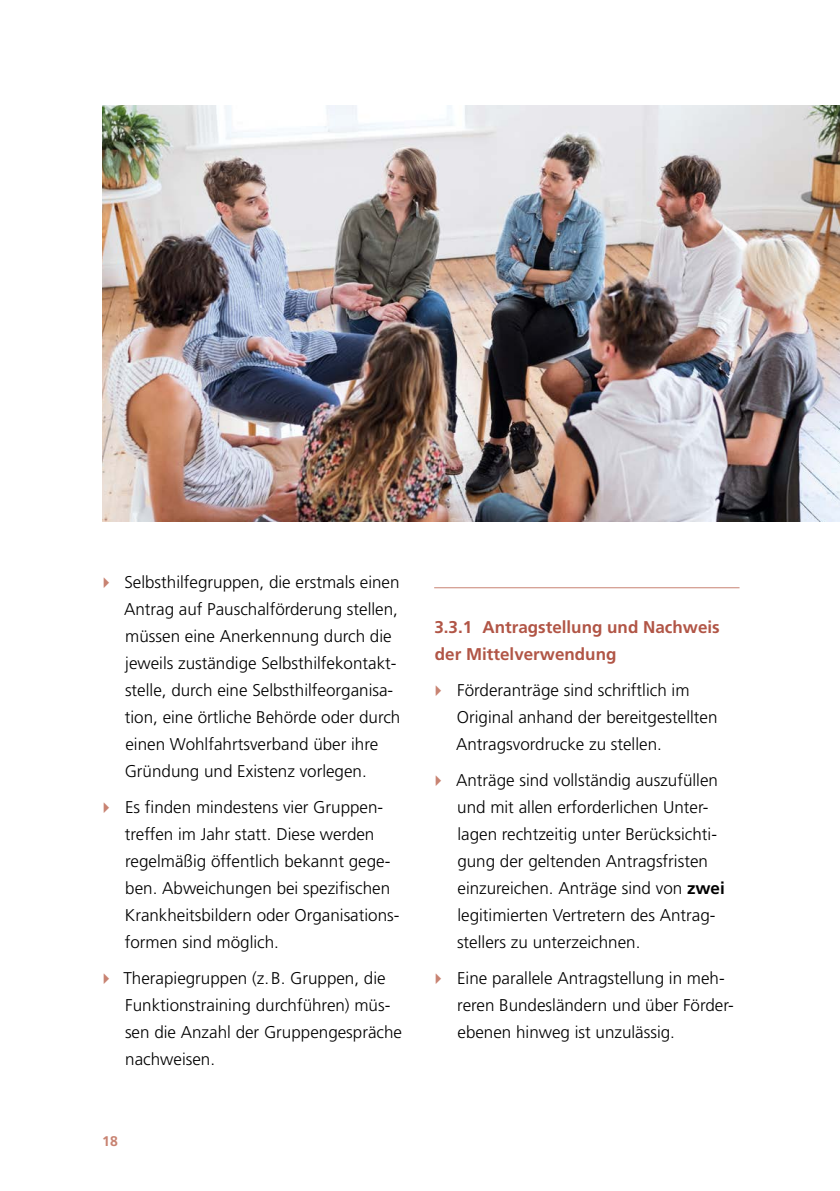
<style>
.page{position:relative;width:840px;height:1191px;background:#fff}
.page>*{position:absolute;margin:0;border:0;box-sizing:border-box;transform-origin:0 0}
.t1{font:300 17px/27px "Frutiger LT Std";color:#000}
.t2{font:700 17px/27px "Frutiger LT Std";color:#b15546}
.t3{font:700 14px "Frutiger LT Std";color:#c88372}
.s1{font-weight:700}
</style>
<div class="page">
<img style="left:102px;top:105px;width:737px;height:416px">
<hr style="left:434px;top:587px;width:305px;height:1px;background:#c88372">
<p class="t1" style="left:124px;top:569px;width:277px">Selbsthilfegruppen, die erstmals einen Antrag auf Pauschalförderung stellen, müssen eine Anerkennung durch die jeweils zuständige Selbsthilfekontakt&shy;stelle, durch eine Selbsthilfeorganisa&shy;tion, eine örtliche Behörde oder durch einen Wohlfahrtsverband über ihre Gründung und Existenz vorlegen.</p>
<p class="t1" style="left:125px;top:794px;width:276px">Es finden mindestens vier Gruppen&shy;treffen im Jahr statt. Diese werden regelmäßig öffentlich bekannt gege&shy;ben. Abweichungen bei spezifischen Krankheitsbildern oder Organisations&shy;formen sind möglich.</p>
<p class="t1" style="left:123px;top:965px;width:280px">Therapiegruppen (z.B. Gruppen, die<br>Funktionstraining durchführen) müs&shy;sen die Anzahl der Gruppengespräche nachweisen.</p>
<p class="t3" style="left:102px;top:1133px;width:17px">18</p>
<h3 class="t2" style="left:434px;top:614px;width:287px">3.3.1 Antragstellung und Nachweis der Mittelverwendung</h3>
<p class="t1" style="left:456px;top:677px;width:263px">Förderanträge sind schriftlich im<br>Original anhand der bereitgestellten<br>Antragsvordrucke zu stellen.</p>
<p class="t1" style="left:456px;top:767px;width:270px">Anträge sind vollständig auszufüllen und mit allen erforderlichen Unter&shy;lagen rechtzeitig unter Berücksichti&shy;gung der geltenden Antragsfristen einzureichen. Anträge sind von <span class="s1">zwei </span>legitimierten Vertretern des Antrag&shy;stellers zu unterzeichnen.</p>
<p class="t1" style="left:457px;top:965px;width:278px">Eine parallele Antragstellung in meh&shy;reren Bundesländern und über Förder&shy;ebenen hinweg ist unzulässig.</p>
</div>
